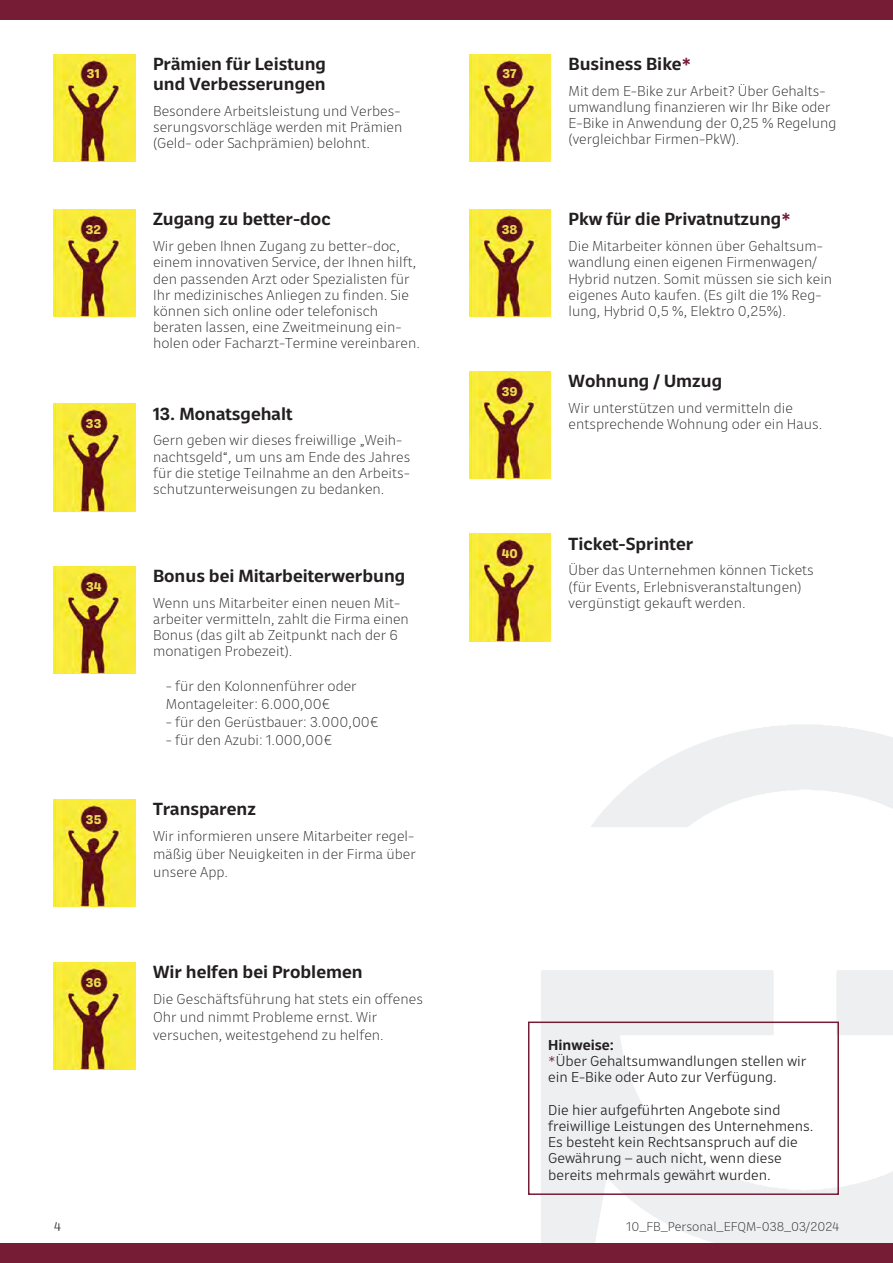
<style>
.page{position:relative;width:893px;height:1263px;background:#fff}
.page>*{position:absolute;margin:0;border:0;box-sizing:border-box;transform-origin:0 0}
.t1{font:600 16.5px/19.8px "Neutronic";color:#231f20}
.t2{font:200 13.5px/16.2px "Neutronic";color:#231f20}
.t3{font:300 13.5px/16.2px "Neutronic";color:#231f20}
.t4{font:200 12px "Neutronic";color:#231f20}
.t5{font:700 12px "Neutronic";color:#e7db53}
.t6{font:300 12px "Neutronic";color:#231f20}
.s1{color:#761d35}
.s2{font-weight:600}
</style>
<div class="page">
<img style="left:487px;top:725px;width:406px;height:519px">
<div style="left:0;top:0;width:893px;height:19px;background:#761d35"></div>
<div style="left:0;top:1244px;width:893px;height:19px;background:#761d35"></div>
<img style="left:54px;top:54px;width:81px;height:107px">
<img style="left:469px;top:54px;width:81px;height:107px">
<img style="left:469px;top:210px;width:81px;height:107px">
<img style="left:469px;top:372px;width:81px;height:107px">
<img style="left:469px;top:534px;width:81px;height:107px">
<img style="left:54px;top:210px;width:81px;height:107px">
<img style="left:54px;top:404px;width:81px;height:107px">
<img style="left:54px;top:566px;width:81px;height:108px">
<img style="left:54px;top:799px;width:81px;height:108px">
<img style="left:54px;top:962px;width:81px;height:108px">
<div style="left:528px;top:1021px;width:311px;height:174px;border:2px solid #761d35"></div>
<p class="t1" style="left:153px;top:53px;width:175px">Prämien für Leistung und Verbesserungen</p>
<p class="t1" style="left:569px;top:52px;width:124px">Business Bike<span class="s1">*</span></p>
<p class="t5" style="left:87px;top:64px;width:14px">31</p>
<p class="t5" style="left:502px;top:64px;width:16px">37</p>
<p class="t2" style="left:569px;top:81px;width:269px">Mit dem E-Bike zur Arbeit? Über Gehalts&shy;umwandlung finanzieren wir Ihr Bike oder E-Bike in Anwendung der 0,25 % Regelung (vergleichbar Firmen-PkW).</p>
<p class="t2" style="left:153px;top:101px;width:251px">Besondere Arbeitsleistung und Verbes&shy;serungsvorschläge werden mit Prämien (Geld- oder Sachprämien) belohnt.</p>
<p class="t5" style="left:86px;top:220px;width:17px">32</p>
<p class="t5" style="left:86px;top:414px;width:17px">33</p>
<p class="t5" style="left:86px;top:577px;width:17px">34</p>
<p class="t5" style="left:86px;top:810px;width:17px">35</p>
<p class="t5" style="left:86px;top:973px;width:17px">36</p>
<p class="t1" style="left:153px;top:208px;width:179px">Zugang zu better-doc</p>
<p class="t2" style="left:153px;top:237px;width:268px">Wir geben Ihnen Zugang zu better-doc, einem innovativen Service, der Ihnen hilft, den passenden Arzt oder Spezialisten für Ihr medizinisches Anliegen zu finden. Sie können sich online oder telefonisch beraten lassen, eine Zweitmeinung ein&shy;holen oder Facharzt-Termine vereinbaren.</p>
<p class="t1" style="left:153px;top:402px;width:141px">13. Monatsgehalt</p>
<p class="t2" style="left:153px;top:431px;width:259px">Gern geben wir dieses freiwillige „Weih&shy;nachtsgeld“, um uns am Ende des Jahres für die stetige Teilnahme an den Arbeits&shy;schutzunterweisungen zu bedanken.</p>
<p class="t1" style="left:153px;top:564px;width:254px">Bonus bei Mitarbeiterwerbung</p>
<p class="t2" style="left:153px;top:594px;width:257px">Wenn uns Mitarbeiter einen neuen Mit&shy;arbeiter vermitteln, zahlt die Firma einen Bonus (das gilt ab Zeitpunkt nach der 6 monatigen Probezeit).</p>
<p class="t2" style="left:166px;top:675px;width:192px;line-height:18px">- für den Kolonnenführer oder<br>Montageleiter: 6.000,00€</p>
<p class="t2" style="left:166px;top:712px;width:215px">- für den Gerüstbauer: 3.000,00€</p>
<p class="t2" style="left:166px;top:730px;width:168px">- für den Azubi: 1.000,00€</p>
<p class="t1" style="left:153px;top:797px;width:104px">Transparenz</p>
<p class="t2" style="left:153px;top:826px;width:264px;line-height:18px;text-align:justify">Wir informieren unsere Mitarbeiter regel&shy;mäßig über Neuigkeiten in der Firma über unsere App.</p>
<p class="t1" style="left:153px;top:960px;width:211px">Wir helfen bei Problemen</p>
<p class="t2" style="left:153px;top:989px;width:271px;line-height:18px">Die Geschäftsführung hat stets ein offenes<br>Ohr und nimmt Probleme ernst. Wir versuchen, weitestgehend zu helfen.</p>
<p class="t5" style="left:502px;top:220px;width:17px">38</p>
<p class="t5" style="left:502px;top:382px;width:17px">39</p>
<p class="t5" style="left:502px;top:544px;width:17px">40</p>
<p class="t1" style="left:569px;top:208px;width:223px">Pkw für die Privatnutzung<span class="s1">*</span></p>
<p class="t2" style="left:569px;top:237px;width:265px">Die Mitarbeiter können über Gehaltsum&shy;wandlung einen eigenen Firmenwagen/ Hybrid nutzen. Somit müssen sie sich kein eigenes Auto kaufen. (Es gilt die 1% Reg&shy;lung, Hybrid 0,5 %, Elektro 0,25%).</p>
<p class="t1" style="left:569px;top:370px;width:155px">Wohnung / Umzug</p>
<p class="t2" style="left:569px;top:399px;width:255px">Wir unterstützen und vermitteln die entsprechende Wohnung oder ein Haus.</p>
<p class="t1" style="left:569px;top:532px;width:126px">Ticket-Sprinter</p>
<p class="t2" style="left:569px;top:561px;width:247px">Über das Unternehmen können Tickets (für Events, Erlebnisveranstaltungen) vergünstigt gekauft werden.</p>
<p class="t3" style="left:548px;top:1036px;width:260px"><span class="s2">Hinweise:<br></span><span class="s1">*</span>Über Gehaltsumwandlungen stellen wir ein E-Bike oder Auto zur Verfügung.</p>
<p class="t3" style="left:548px;top:1100px;width:267px">Die hier aufgeführten Angebote sind freiwillige Leistungen des Unternehmens.<br>Es besteht kein Rechtsanspruch auf die Gewährung – auch nicht, wenn diese bereits mehrmals gewährt wurden.</p>
<p class="t6" style="left:54px;top:1218px;width:8px">4</p>
<p class="t4" style="left:627px;top:1218px;width:214px">10_FB_Personal_EFQM-038_03/2024</p>
</div>
